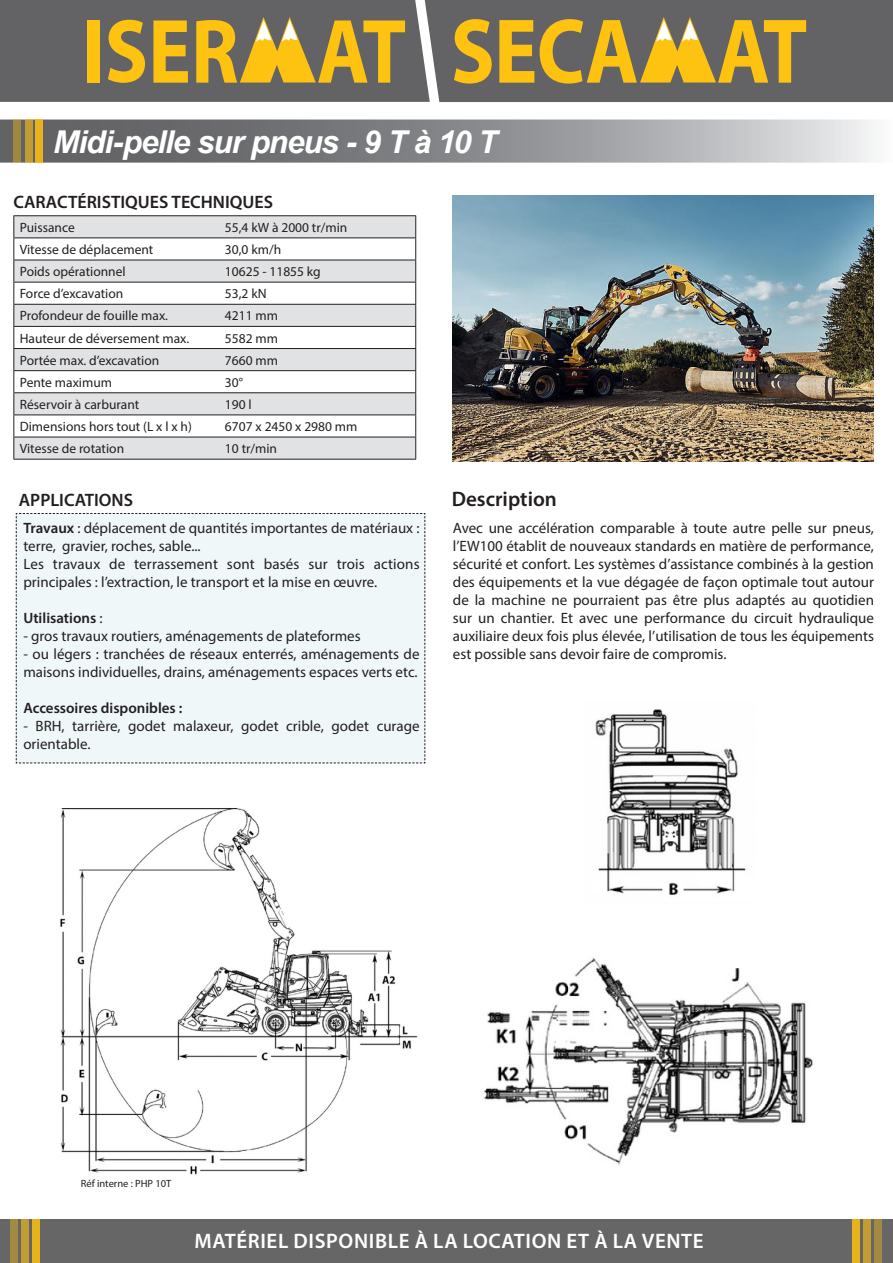
<style>
.page{position:relative;width:893px;height:1263px;background:#fff}
.page>*{position:absolute;margin:0;border:0;box-sizing:border-box;transform-origin:0 0}
.t1{font:italic 700 31.5px "Arial";letter-spacing:-.035em;color:#fff}
.t2{font:600 21px "Myriad Pro";letter-spacing:.03em;color:#fff}
.t3{font:600 21px "Myriad Pro";color:#231f20}
.t4{font:600 18px "Myriad Pro";color:#231f20}
.Normal_e{font:15px/18px "Myriad Pro";color:#231f20}
.Normal_e-2{font:600 15px "Myriad Pro";color:#231f20}
.t5{font:13.5px "Myriad Pro";color:#231f20}
.t6{font:10.5px "Myriad Pro";color:#231f20}
.s1{font-weight:600}
.s2{font-weight:400}
</style>
<div class="page">
<svg style="left:0;top:120px;width:876px;height:43px;background:#929394"></svg>
<div style="left:14px;top:119px;width:7px;height:44px;background:#a08843"></div>
<div style="left:25px;top:120px;width:7px;height:43px;background:#c09c32"></div>
<div style="left:36px;top:120px;width:7px;height:43px;background:#e6b31d"></div>
<div style="left:430px;top:0;width:463px;height:102px;background:#636366"></div>
<svg style="left:454px;top:19px;width:38px;height:65px;background:#b99735"></svg>
<svg style="left:499px;top:20px;width:35px;height:63px;background:#cda42a"></svg>
<svg style="left:540px;top:17px;width:266px;height:67px;background:#ac9041"></svg>
<svg style="left:0;top:0;width:430px;height:102px;background:#897b54"></svg>
<svg style="left:14px;top:216px;width:401px;height:243px;fill:#e1e2e4"></svg>
<hr style="left:13px;top:215px;width:206px;height:1px;background:#231f20">
<hr style="left:13px;top:237px;width:206px;height:1px;background:#231f20">
<hr style="left:13px;top:260px;width:206px;height:1px;background:#231f20">
<hr style="left:13px;top:282px;width:206px;height:1px;background:#231f20">
<hr style="left:13px;top:304px;width:206px;height:1px;background:#231f20">
<hr style="left:13px;top:326px;width:206px;height:1px;background:#231f20">
<hr style="left:13px;top:348px;width:206px;height:1px;background:#231f20">
<hr style="left:13px;top:370px;width:206px;height:1px;background:#231f20">
<hr style="left:13px;top:392px;width:206px;height:1px;background:#231f20">
<hr style="left:13px;top:414px;width:206px;height:1px;background:#231f20">
<hr style="left:13px;top:437px;width:206px;height:1px;background:#231f20">
<svg style="left:13px;top:216px;width:1px;height:243px"></svg>
<hr style="left:13px;top:459px;width:206px;height:1px;background:#231f20">
<hr style="left:219px;top:215px;width:197px;height:1px;background:#231f20">
<hr style="left:219px;top:237px;width:197px;height:1px;background:#231f20">
<hr style="left:219px;top:260px;width:197px;height:1px;background:#231f20">
<hr style="left:219px;top:282px;width:197px;height:1px;background:#231f20">
<hr style="left:219px;top:304px;width:197px;height:1px;background:#231f20">
<hr style="left:219px;top:326px;width:197px;height:1px;background:#231f20">
<hr style="left:219px;top:348px;width:197px;height:1px;background:#231f20">
<hr style="left:219px;top:370px;width:197px;height:1px;background:#231f20">
<hr style="left:219px;top:392px;width:197px;height:1px;background:#231f20">
<hr style="left:219px;top:414px;width:197px;height:1px;background:#231f20">
<hr style="left:219px;top:437px;width:197px;height:1px;background:#231f20">
<svg style="left:415px;top:216px;width:1px;height:243px"></svg>
<hr style="left:219px;top:459px;width:197px;height:1px;background:#231f20">
<div style="left:15px;top:513px;width:411px;height:251px;background:#f0f7f9"></div>
<img style="left:60px;top:808px;width:357px;height:367px">
<div style="left:0;top:1219px;width:893px;height:44px;background:#666"></div>
<div style="left:11px;top:1219px;width:7px;height:44px;background:#a28a43"></div>
<div style="left:22px;top:1219px;width:7px;height:44px;background:#c19d32"></div>
<div style="left:33px;top:1219px;width:7px;height:44px;background:#e6b31d"></div>
<div style="left:874px;top:1219px;width:8px;height:44px;background:#a28a43"></div>
<div style="left:863px;top:1219px;width:7px;height:44px;background:#c19d32"></div>
<div style="left:852px;top:1219px;width:7px;height:44px;background:#e6b31d"></div>
<img style="left:452px;top:196px;width:421px;height:265px">
<img style="left:595px;top:709px;width:151px;height:186px">
<img style="left:484px;top:957px;width:329px;height:208px">
<p class="t1" style="left:53px;top:121px;width:446px">Midi-pelle sur pneus - 9 T à 10 T</p>
<p class="t4" style="left:13px;top:191px;width:261px">CARACTÉRISTIQUES TECHNIQUES</p>
<p class="t5" style="left:20px;top:219px;width:56px">Puissance</p>
<p class="t5" style="left:225px;top:219px;width:124px">55,4 kW à 2000 tr/min</p>
<p class="t5" style="left:20px;top:241px;width:135px">Vitesse de déplacement</p>
<p class="t5" style="left:225px;top:241px;width:58px">30,0 km/h</p>
<p class="t5" style="left:20px;top:263px;width:107px">Poids opérationnel</p>
<p class="t5" style="left:225px;top:263px;width:97px">10625 - 11855 kg</p>
<p class="t5" style="left:20px;top:285px;width:105px">Force d’excavation</p>
<p class="t5" style="left:225px;top:285px;width:43px">53,2 kN</p>
<p class="t5" style="left:20px;top:308px;width:150px">Profondeur de fouille max.</p>
<p class="t5" style="left:225px;top:308px;width:55px">4211 mm</p>
<p class="t5" style="left:20px;top:330px;width:171px">Hauteur de déversement max.</p>
<p class="t5" style="left:225px;top:330px;width:55px">5582 mm</p>
<p class="t5" style="left:20px;top:352px;width:141px">Portée max. d’excavation</p>
<p class="t5" style="left:225px;top:352px;width:55px">7660 mm</p>
<p class="t5" style="left:20px;top:374px;width:94px">Pente maximum</p>
<p class="t5" style="left:225px;top:374px;width:20px">30°</p>
<p class="t5" style="left:20px;top:396px;width:121px">Réservoir à carburant</p>
<p class="t5" style="left:225px;top:396px;width:28px">190 l</p>
<p class="t5" style="left:20px;top:418px;width:174px">Dimensions hors tout (L x l x h)</p>
<p class="t5" style="left:225px;top:418px;width:134px">6707 x 2450 x 2980 mm</p>
<p class="t5" style="left:20px;top:440px;width:106px">Vitesse de rotation</p>
<p class="t5" style="left:225px;top:440px;width:54px">10 tr/min</p>
<p class="t4" style="left:19px;top:489px;width:116px">APPLICATIONS</p>
<p class="Normal_e" style="left:23px;top:518px;width:398px"><span class="s1">Travaux</span> : déplacement de quantités importantes de matériaux : terre, gravier, roches, sable...</p>
<p class="Normal_e" style="left:23px;top:554px;width:398px">Les travaux de terrassement sont basés sur trois actions principales : l’extraction, le transport et la mise en œuvre.</p>
<p class="Normal_e-2" style="left:23px;top:608px;width:81px">Utilisations <span class="s2">:</span></p>
<p class="Normal_e" style="left:23px;top:626px;width:339px">- gros travaux routiers, aménagements de plateformes</p>
<p class="Normal_e" style="left:23px;top:644px;width:398px">- ou légers : tranchées de réseaux enterrés, aménagements de maisons individuelles, drains, aménagements espaces verts etc.</p>
<p class="Normal_e-2" style="left:23px;top:698px;width:161px">Accessoires disponibles :</p>
<p class="Normal_e" style="left:23px;top:716px;width:398px">- BRH, tarrière, godet malaxeur, godet crible, godet curage orientable.</p>
<p class="t3" style="left:452px;top:486px;width:107px">Description</p>
<p class="Normal_e" style="left:453px;top:519px;width:423px;text-align:justify">Avec une accélération comparable à toute autre pelle sur pneus, l’EW100 établit de nouveaux standards en matière de performance, sécurité et confort. Les systèmes d’assistance combinés à la gestion des équipements et la vue dégagée de façon optimale tout autour de la machine ne pourraient pas être plus adaptés au quotidien sur un chantier. Et avec une performance du circuit hydraulique auxiliaire deux fois plus élevée, l’utilisation de tous les équipements est possible sans devoir faire de compromis.</p>
<p class="t6" style="left:81px;top:1177px;width:92px">Réf interne : PHP 10T</p>
<p class="t2" style="left:195px;top:1227px;width:511px">MATÉRIEL DISPONIBLE À LA LOCATION ET À LA VENTE</p>
</div>
